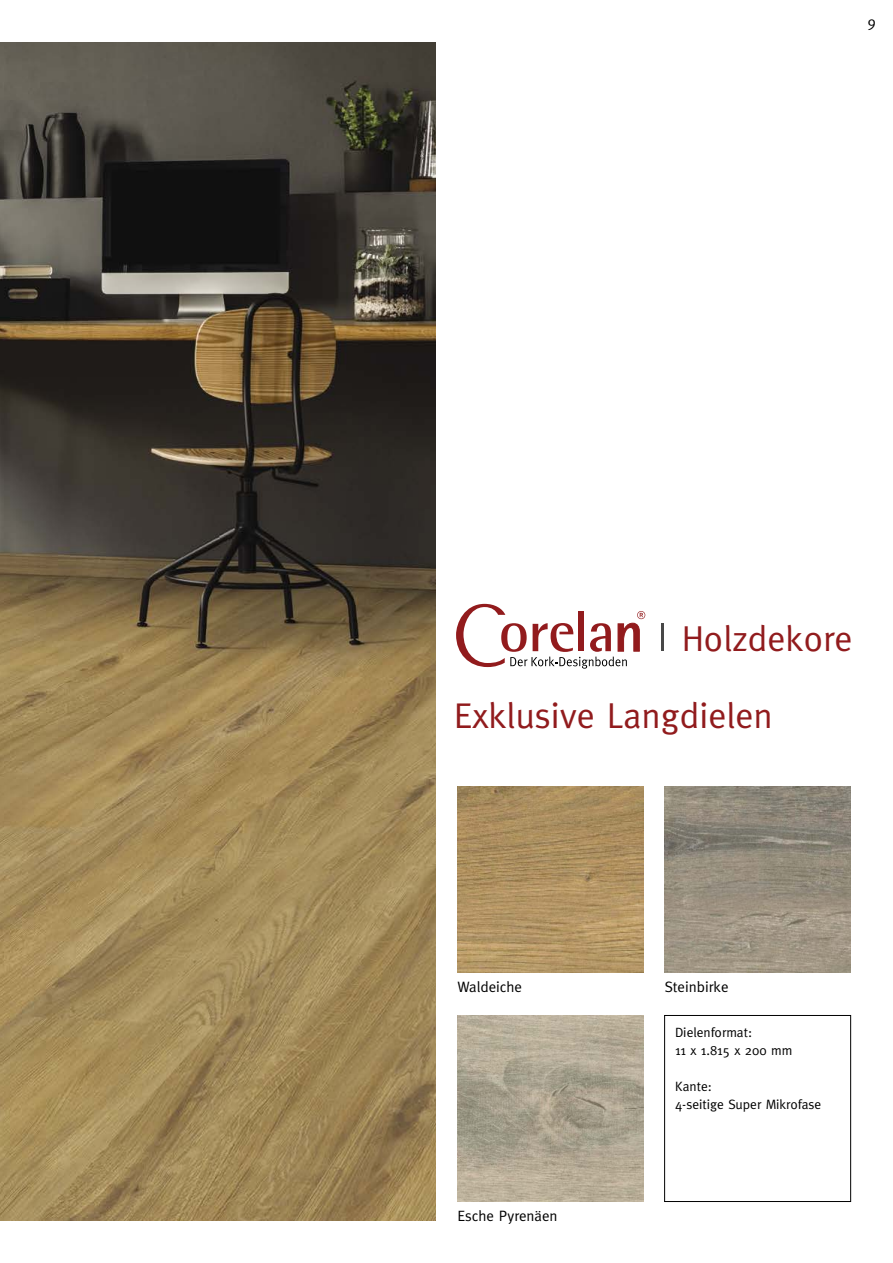
<style>
.page{position:relative;width:893px;height:1263px;background:#fff}
.page>*{position:absolute;margin:0;border:0;box-sizing:border-box;transform-origin:0 0}
.t1{font:36px/77.6px "Meta";color:#911b1d}
.t2{font:15px "Meta";color:#000}
.t3{font:13.5px/18px "Meta";color:#000}
</style>
<div class="page">
<img style="left:0;top:43px;width:436px;height:1177px">
<img style="left:457px;top:787px;width:186px;height:186px">
<img style="left:457px;top:1015px;width:186px;height:186px">
<img style="left:664px;top:787px;width:186px;height:186px">
<hr style="left:661px;top:623px;width:3px;height:28px;background:#484848">
<svg style="left:456px;top:604px;width:189px;height:65px"></svg>
<div style="left:664px;top:1015px;width:187px;height:187px;border:1px solid #000"></div>
<p class="t2" style="left:868px;top:13px;width:10px">9</p>
<h1 class="t1" style="left:454px;top:599px;width:400px;text-indent:228px">Holzdekore<br>Exklusive Langdielen</h1>
<p class="t2" style="left:457px;top:978px;width:66px">Waldeiche</p>
<p class="t2" style="left:457px;top:1207px;width:102px">Esche Pyrenäen</p>
<p class="t2" style="left:665px;top:978px;width:65px">Steinbirke</p>
<p class="t3" style="left:675px;top:1023px;width:119px">Dielenformat:<br>11 x 1.815 x 200 mm</p>
<p class="t3" style="left:675px;top:1077px;width:148px">Kante:<br>4-seitige Super Mikrofase</p>
</div>
